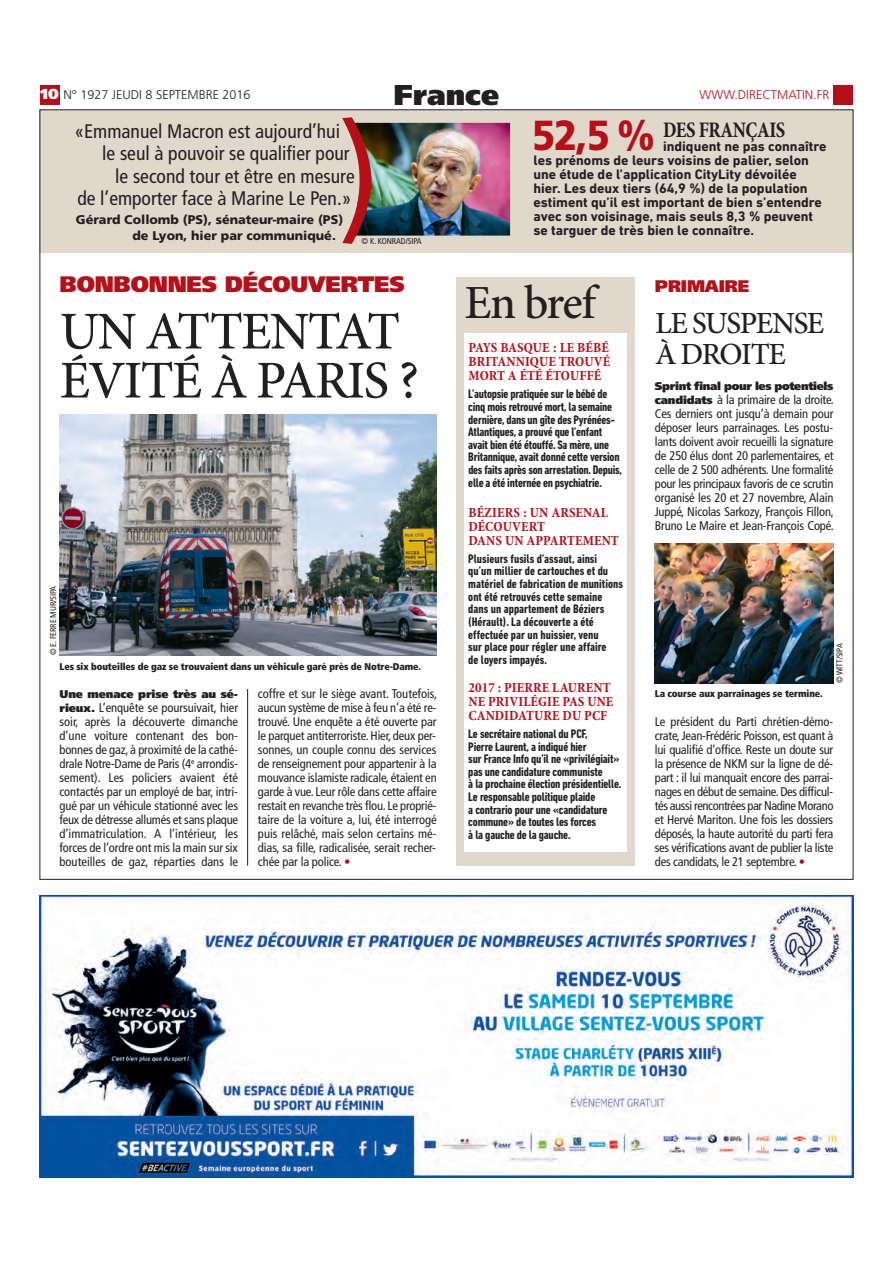
<style>
.page{position:relative;width:893px;height:1263px;background:#fff}
.page>*{position:absolute;margin:0;border:0;box-sizing:border-box;transform-origin:0 0}
.t1{font:500 53.25px/49.1px "Minion Pro";letter-spacing:-.03em;color:#231f20}
.t2{font:500 47.55px "Minion Pro";letter-spacing:-.035em;color:#231f20}
.t3{font:900 42px "Frutiger LT Com";color:#b70f17;scale:.9 1}
.t4{font:500 30.75px/30.8px "Minion Pro";letter-spacing:-.045em;color:#231f20}
.t5{font:900 28.65px "Frutiger LT Com";color:#231f20}
.t6{font:900 22.35px "Frutiger LT Com";letter-spacing:-.01em;color:#b70f17}
.t7{font:700 condensed 22.35px "Minion Pro";letter-spacing:-.02em;color:#231f20;scale:.9 1}
.t8{font:condensed 19.65px "Frutiger LT Com";color:#231f20}
.t9{font:900 16.8px "Frutiger LT Com";letter-spacing:-.01em;color:#b70f17}
.t10{font:900 14.55px "Frutiger LT Com";color:#fff}
.t11{font:700 13.95px/14px "DIN Next LT Pro";color:#231f20}
.t12{font:700 condensed 13.95px/14px "Minion Pro";letter-spacing:.01em;color:#b70f17}
.t13{font:condensed 12.6px/14px "Frutiger LT Com";letter-spacing:-.01em;color:#231f20;text-align:justify}
.t14{font:700 condensed 12.6px/12.6px "DIN Next LT Pro";letter-spacing:-.015em;color:#231f20}
.t15{font:900 12.6px/15.5px "Frutiger LT Com";color:#231f20}
.t16{font:300 12.6px "Frutiger LT Com";color:#231f20}
.t17{font:300 12.6px "Frutiger LT Com";color:#b70f17}
.t18{font:900 11.25px "Frutiger LT Com";letter-spacing:-.03em;color:#231f20}
.t19{font:900 11.25px "Frutiger LT Com";letter-spacing:-.01em;color:#231f20}
.t20{font:900 condensed 9.75px "Frutiger LT Com";letter-spacing:-.01em;color:#231f20}
.t21{font:condensed 8.4px "Frutiger LT Com";letter-spacing:-.01em;color:#231f20}
.s1{font-weight:900;font-stretch:normal;font-size:11.25px}
.s2{color:#b70f17}
</style>
<div class="page">
<div style="left:833px;top:85px;width:20px;height:20px;background:#b70f17"></div>
<div style="left:40px;top:85px;width:20px;height:20px;background:#b70f17"></div>
<div style="left:40px;top:110px;width:813px;height:142px;background:#e0d8cb"></div>
<img style="left:40px;top:896px;width:813px;height:282px">
<div style="left:456px;top:278px;width:179px;height:588px;background:#e0d8cb"></div>
<div style="left:464px;top:334px;width:163px;height:518px;background:#fff"></div>
<hr style="left:247px;top:689px;width:1px;height:177px;background:#231f20">
<img style="left:60px;top:415px;width:377px;height:240px">
<img style="left:655px;top:544px;width:178px;height:139px">
<img style="left:342px;top:117px;width:168px;height:127px">
<h3 class="t5" style="left:394px;top:78px;width:107px">France</h3>
<p class="t10" style="left:40px;top:85px;width:20px">10</p>
<p class="t16" style="left:63px;top:87px;width:189px">N° 1927 JEUDI 8 SEPTEMBRE 2016</p>
<p class="t17" style="left:700px;top:87px;width:131px">WWW.DIRECTMATIN.FR</p>
<h3 class="t7" style="left:663px;top:115px;width:137px">DES FRANÇAIS</h3>
<p class="t11" style="left:533px;top:139px;width:295px;text-indent:130px">indiquent ne pas connaître les prénoms de leurs voisins de palier, selon une étude de l’application CityLity dévoilée hier. Les deux tiers (64,9 %) de la population estiment qu’il est important de bien s’entendre avec son voisinage, mais seuls 8,3 % peuvent se targuer de très bien le connaître.</p>
<h3 class="t3" style="left:532px;top:110px;width:138px">52,5 %</h3>
<h3 class="t8" style="left:74px;top:119px;width:267px">«Emmanuel Macron est aujourd’hui</h3>
<h3 class="t8" style="left:102px;top:142px;width:249px">le seul à pouvoir se qualifier pour</h3>
<h3 class="t8" style="left:115px;top:164px;width:241px">le second tour et être en mesure</h3>
<h3 class="t8" style="left:77px;top:187px;width:276px">de l’emporter face à Marine Le Pen.»</h3>
<p class="t15" style="left:132px;top:212px;width:212px;text-indent:-57px">Gérard Collomb (PS), sénateur-maire (PS) de Lyon, hier par communiqué.</p>
<p class="t21" style="left:361px;top:236px;width:62px">© K. KONRAD/SIPA</p>
<h3 class="t6" style="left:60px;top:270px;width:347px">BONBONNES DÉCOUVERTES</h3>
<h3 class="t9" style="left:655px;top:275px;width:96px">PRIMAIRE</h3>
<h2 class="t2" style="left:464px;top:271px;width:133px">En bref</h2>
<h1 class="t1" style="left:60px;top:307px;width:361px">UN ATTENTAT<br>ÉVITÉ À PARIS ?</h1>
<h3 class="t4" style="left:655px;top:308px;width:171px">LE SUSPENSE<br>À DROITE</h3>
<p class="t12" style="left:468px;top:341px;width:143px;text-align:justify">PAYS BASQUE : LE BÉBÉ BRITANNIQUE TROUVÉ MORT A ÉTÉ ÉTOUFFÉ</p>
<p class="t14" style="left:468px;top:388px;width:155px">L’autopsie pratiquée sur le bébé de cinq mois retrouvé mort, la semaine dernière, dans un gîte des Pyrénées-Atlantiques, a prouvé que l’enfant avait bien été étouffé. Sa mère, une Britannique, avait donné cette version des faits après son arrestation. Depuis, elle a été internée en psychiatrie.</p>
<p class="t18" style="left:655px;top:379px;width:180px">Sprint final pour les potentiels</p>
<p class="t13" style="left:655px;top:392px;width:181px"><span class="s1">candidats</span> à la primaire de la droite.<br>Ces derniers ont jusqu’à demain pour déposer leurs parrainages. Les postu&shy;lants doivent avoir recueilli la signature de 250 élus dont 20 parlementaires, et celle de 2 500 adhérents. Une formalité pour les principaux favoris de ce scrutin organisé les 20 et 27 novembre, Alain Juppé, Nicolas Sarkozy, François Fillon, Bruno Le Maire et Jean-François Copé.</p>
<p class="t12" style="left:468px;top:505px;width:152px">BÉZIERS : UN ARSENAL<br>DÉCOUVERT<br>DANS UN APPARTEMENT</p>
<p class="t14" style="left:468px;top:552px;width:156px">Plusieurs fusils d’assaut, ainsi qu’un millier de cartouches et du matériel de fabrication de munitions ont été retrouvés cette semaine dans un appartement de Béziers (Hérault). La découverte a été effectuée par un huissier, venu<br>sur place pour régler une affaire<br>de loyers impayés.</p>
<p class="t12" style="left:468px;top:680px;width:147px">2017 : PIERRE LAURENT<br>NE PRIVILÉGIE PAS UNE<br>CANDIDATURE DU PCF</p>
<p class="t14" style="left:468px;top:727px;width:155px">Le secrétaire national du PCF,<br>Pierre Laurent, a indiqué hier<br>sur France Info qu’il ne «privilégiait» pas une candidature communiste<br>à la prochaine élection présidentielle.<br>Le responsable politique plaide<br>a contrario pour une «candidature commune» de toutes les forces<br>à la gauche de la gauche.</p>
<p class="t21" style="left:48px;top:655px;width:71px;rotate:-90deg">© E. FERRE MUR/SIPA</p>
<p class="t21" style="left:835px;top:683px;width:42px;rotate:-90deg">© WITT/SIPA</p>
<p class="t20" style="left:60px;top:660px;width:363px">Les six bouteilles de gaz se trouvaient dans un véhicule garé près de Notre-Dame.</p>
<p class="t13" style="left:258px;top:686px;width:181px">coffre et sur le siège avant. Toutefois, aucun système de mise à feu n’a été re&shy;trouvé. Une enquête a été ouverte par le parquet antiterroriste. Hier, deux per&shy;sonnes, un couple connu des services de renseignement pour appartenir à la mouvance islamiste radicale, étaient en garde à vue. Leur rôle dans cette affaire restait en revanche très flou. Le proprié&shy;taire de la voiture a, lui, été interrogé puis relâché, mais selon certains mé&shy;dias, sa fille, radicalisée, serait recher&shy;chée par la police. <span class="s2">•</span></p>
<p class="t19" style="left:60px;top:687px;width:180px">Une menace prise très au sé-</p>
<p class="t13" style="left:60px;top:700px;width:180px"><span class="s1">rieux.</span> L’enquête se poursuivait, hier soir, après la découverte dimanche d’une voiture contenant des bon&shy;bonnes de gaz, à proximité de la cathé&shy;drale Notre-Dame de Paris (4<sup>e</sup> arrondis&shy;sement). Les policiers avaient été contactés par un employé de bar, intri&shy;gué par un véhicule stationné avec les feux de détresse allumés et sans plaque d’immatriculation. A l’intérieur, les forces de l’ordre ont mis la main sur six bouteilles de gaz, réparties dans le</p>
<p class="t20" style="left:655px;top:688px;width:169px">La course aux parrainages se termine.</p>
<p class="t13" style="left:655px;top:714px;width:180px">Le président du Parti chrétien-démo&shy;crate, Jean-Frédéric Poisson, est quant à lui qualifié d’office. Reste un doute sur la présence de NKM sur la ligne de dé&shy;part : il lui manquait encore des parrai&shy;nages en début de semaine. Des difficul&shy;tés aussi rencontrées par Nadine Morano et Hervé Mariton. Une fois les dossiers déposés, la haute autorité du parti fera ses vérifications avant de publier la liste des candidats, le 21 septembre. <span class="s2">•</span></p>
</div>
